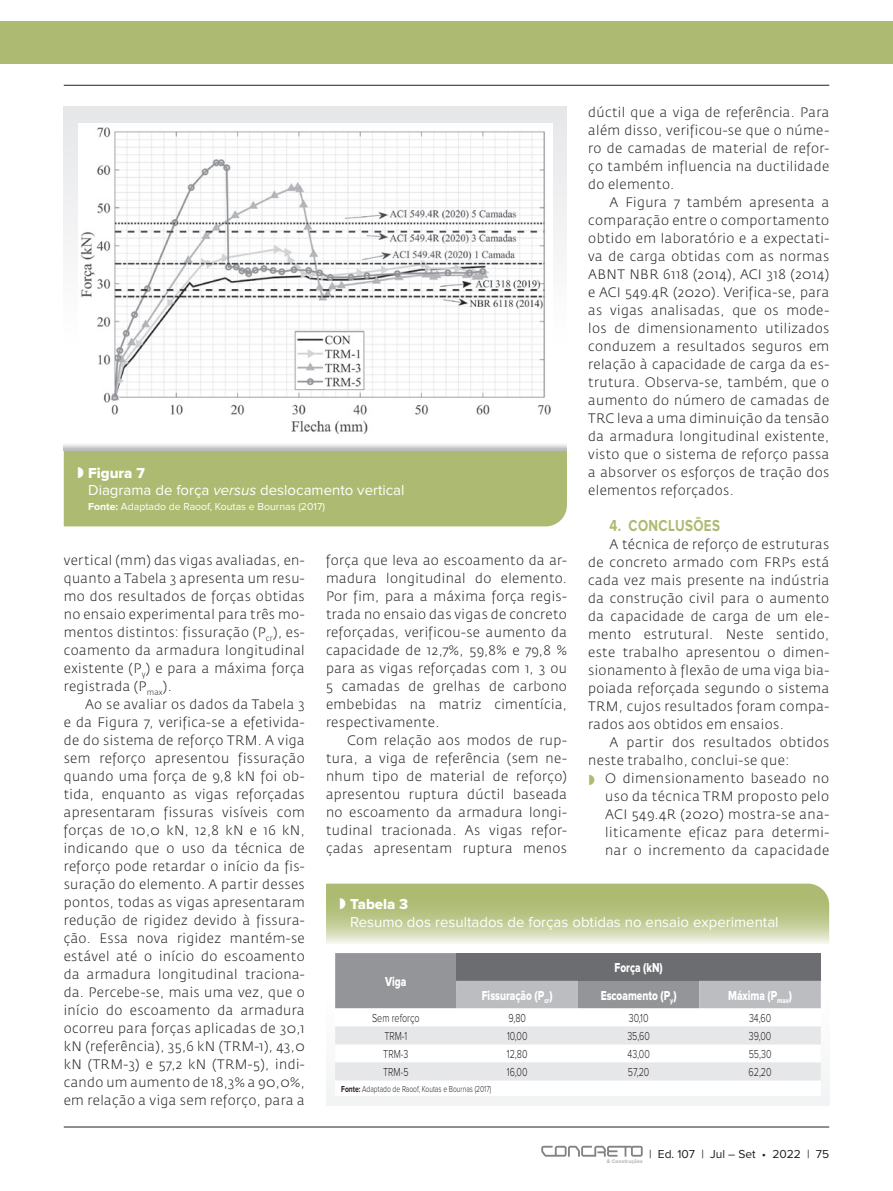
<style>
.page{position:relative;width:893px;height:1191px;background:#fff}
.page>*{position:absolute;margin:0;border:0;box-sizing:border-box;transform-origin:0 0}
.t1{font:700 16.5px "Proxima Nova";letter-spacing:.03em;color:#acbb71;scale:.8 1}
.t2{font:15px "Proxima Nova";color:#fff}
.t3{font:15px "Proxima Nova Extrabld";color:#fff}
.t4{font:300 13.5px/18px "Fedra Sans Std";letter-spacing:.03em;color:#231f20;text-align:justify}
.t5{font:13.5px "Proxima Nova Extrabld";color:#fff;scale:.75 1}
.t6{font:300 12px "Proxima Nova";color:#231f20;scale:.75 1}
.t7{font:12px "Proxima Nova";color:#231f20}
.t8{font:10.5px "Proxima Nova";color:#fff}
.t9{font:300 9px "Proxima Nova";color:#231f20;scale:.75 1}
.t10{font:5.4px "Proxima Nova Extrabld";color:#bcbdc0}
.s1{font-style:italic}
.s2{font-weight:700}
</style>
<div class="page">
<svg style="left:541px;top:1145px;width:102px;height:11px"></svg>
<hr style="left:64px;top:85px;width:765px;height:1px;background:#231f20">
<hr style="left:64px;top:1126px;width:765px;height:1px;background:#231f20">
<div style="left:0;top:21px;width:893px;height:43px;background:#acbb71"></div>
<div style="left:326px;top:944px;width:503px;height:162px;background:linear-gradient(to right,#fbfcfc,#fbfcfc)"></div>
<svg style="left:335px;top:953px;width:486px;height:55px;background:#8e9093"></svg>
<svg style="left:335px;top:1008px;width:486px;height:1px"></svg>
<svg style="left:335px;top:1027px;width:486px;height:53px"></svg>
<div style="left:64px;top:106px;width:503px;height:345px;background:linear-gradient(to bottom,#e7e8ea,#fff)"></div>
<svg style="left:64px;top:442px;width:503px;height:9px"></svg>
<img style="left:78px;top:123px;width:475px;height:310px">
<svg style="left:326px;top:883px;width:503px;height:61px;background:#bfcb93"></svg>
<div style="left:64px;top:451px;width:503px;height:75px;background:#acbb71"></div>
<p class="t4" style="left:588px;top:103px;width:242px">dúctil que a viga de referência. Para além disso, verificou-se que o núme&shy;ro de camadas de material de refor&shy;ço também influencia na ductilidade do elemento.</p>
<p class="t4" style="left:588px;top:193px;width:242px;text-indent:21px">A Figura 7 também apresenta a comparação entre o comportamento obtido em laboratório e a expectati&shy;va de carga obtidas com as normas ABNT NBR 6118 (2014), ACI 318 (2014) e ACI 549.4R (2020). Verifica-se, para as vigas analisadas, que os mode&shy;los de dimensionamento utilizados conduzem a resultados seguros em relação à capacidade de carga da es&shy;trutura. Observa-se, também, que o aumento do número de camadas de TRC leva a uma diminuição da tensão da armadura longitudinal existente, visto que o sistema de reforço passa a absorver os esforços de tração dos elementos reforçados.</p>
<p class="t1" style="left:609px;top:516px;width:140px">4. CONCLUSÕES</p>
<p class="t4" style="left:588px;top:535px;width:242px;text-indent:21px">A técnica de reforço de estruturas de concreto armado com FRPs está cada vez mais presente na indústria da construção civil para o aumento da capacidade de carga de um ele&shy;mento estrutural. Neste sentido, este trabalho apresentou o dimen&shy;sionamento à flexão de uma viga bia&shy;poiada reforçada segundo o sistema TRM, cujos resultados foram compa&shy;rados aos obtidos em ensaios.</p>
<p class="t4" style="left:588px;top:733px;width:242px;text-indent:21px">A partir dos resultados obtidos neste trabalho, conclui-se que:</p>
<p class="t4" style="left:605px;top:769px;width:225px">O dimensionamento baseado no uso da técnica TRM proposto pelo ACI 549.4R (2020) mostra-se ana&shy;liticamente eficaz para determi&shy;nar o incremento da capacidade</p>
<p class="t3" style="left:88px;top:466px;width:58px">Figura 7</p>
<p class="t2" style="left:88px;top:483px;width:318px">Diagrama de força <span class="s1">versus</span> deslocamento vertical</p>
<p class="t8" style="left:88px;top:501px;width:238px"><span class="s2">Fonte:</span> Adaptado de Raoof, Koutas e Bournas (2017)</p>
<p class="t4" style="left:326px;top:551px;width:242px">força que leva ao escoamento da ar&shy;madura longitudinal do elemento.<br>Por fim, para a máxima força regis&shy;trada no ensaio das vigas de concreto reforçadas, verificou-se aumento da capacidade de 12,7%, 59,8% e 79,8 % para as vigas reforçadas com 1, 3 ou 5 camadas de grelhas de carbono embebidas na matriz cimentícia, respectivamente.</p>
<p class="t4" style="left:326px;top:731px;width:242px;text-indent:21px">Com relação aos modos de rup&shy;tura, a viga de referência (sem ne&shy;nhum tipo de material de reforço) apresentou ruptura dúctil baseada no escoamento da armadura longi&shy;tudinal tracionada. As vigas refor&shy;çadas apresentam ruptura menos</p>
<p class="t4" style="left:64px;top:551px;width:242px">vertical (mm) das vigas avaliadas, en&shy;quanto a Tabela 3 apresenta um resu&shy;mo dos resultados de forças obtidas no ensaio experimental para três mo&shy;mentos distintos: fissuração (P<sub>cr</sub>), es&shy;coamento da armadura longitudinal existente (P<sub>y</sub>) e para a máxima força registrada (P<sub>max</sub>).</p>
<p class="t4" style="left:64px;top:695px;width:242px;text-indent:21px">Ao se avaliar os dados da Tabela 3 e da Figura 7, verifica-se a efetivida&shy;de do sistema de reforço TRM. A viga sem reforço apresentou fissuração quando uma força de 9,8 kN foi ob&shy;tida, enquanto as vigas reforçadas apresentaram fissuras visíveis com forças de 10,0 kN, 12,8 kN e 16 kN, indicando que o uso da técnica de reforço pode retardar o início da fis&shy;suração do elemento. A partir desses pontos, todas as vigas apresentaram redução de rigidez devido à fissura&shy;ção. Essa nova rigidez mantém-se estável até o início do escoamento da armadura longitudinal traciona&shy;da. Percebe-se, mais uma vez, que o início do escoamento da armadura ocorreu para forças aplicadas de 30,1 kN (referência), 35,6 kN (TRM-1), 43,0 kN (TRM-3) e 57,2 kN (TRM-5), indi&shy;cando um aumento de 18,3% a 90,0%, em relação a viga sem reforço, para a</p>
<p class="t3" style="left:350px;top:897px;width:60px">Tabela 3</p>
<p class="t2" style="left:350px;top:915px;width:430px">Resumo dos resultados de forças obtidas no ensaio experimental</p>
<p class="t5" style="left:614px;top:961px;width:66px">Força (kN)</p>
<p class="t5" style="left:385px;top:975px;width:30px">Viga</p>
<p class="t5" style="left:482px;top:989px;width:96px">Fissuração (P<sub>cr</sub>)</p>
<p class="t5" style="left:601px;top:989px;width:103px">Escoamento (P<sub>y</sub>)</p>
<p class="t5" style="left:728px;top:989px;width:87px">Máxima (P<sub>max</sub>)</p>
<p class="t6" style="left:372px;top:1011px;width:65px">Sem reforço</p>
<p class="t6" style="left:508px;top:1011px;width:25px">9,80</p>
<p class="t6" style="left:629px;top:1011px;width:28px">30,10</p>
<p class="t6" style="left:749px;top:1011px;width:31px">34,60</p>
<p class="t6" style="left:384px;top:1029px;width:32px">TRM-1</p>
<p class="t6" style="left:507px;top:1029px;width:29px">10,00</p>
<p class="t6" style="left:627px;top:1029px;width:32px">35,60</p>
<p class="t6" style="left:749px;top:1029px;width:31px">39,00</p>
<p class="t6" style="left:383px;top:1047px;width:35px">TRM-3</p>
<p class="t6" style="left:507px;top:1047px;width:29px">12,80</p>
<p class="t6" style="left:627px;top:1047px;width:31px">43,00</p>
<p class="t6" style="left:749px;top:1047px;width:32px">55,30</p>
<p class="t6" style="left:383px;top:1065px;width:35px">TRM-5</p>
<p class="t6" style="left:507px;top:1065px;width:29px">16,00</p>
<p class="t6" style="left:628px;top:1065px;width:30px">57,20</p>
<p class="t6" style="left:748px;top:1065px;width:32px">62,20</p>
<p class="t9" style="left:341px;top:1083px;width:202px"><span class="s2">Fonte:</span> Adaptado de Raoof, Koutas e Bournas (2017)</p>
<p class="t7" style="left:649px;top:1148px;width:182px">| Ed. 107 | Jul – Set • 2022 | 75</p>
<p class="t10" style="left:607px;top:1157px;width:37px">&amp; Construções</p>
</div>
